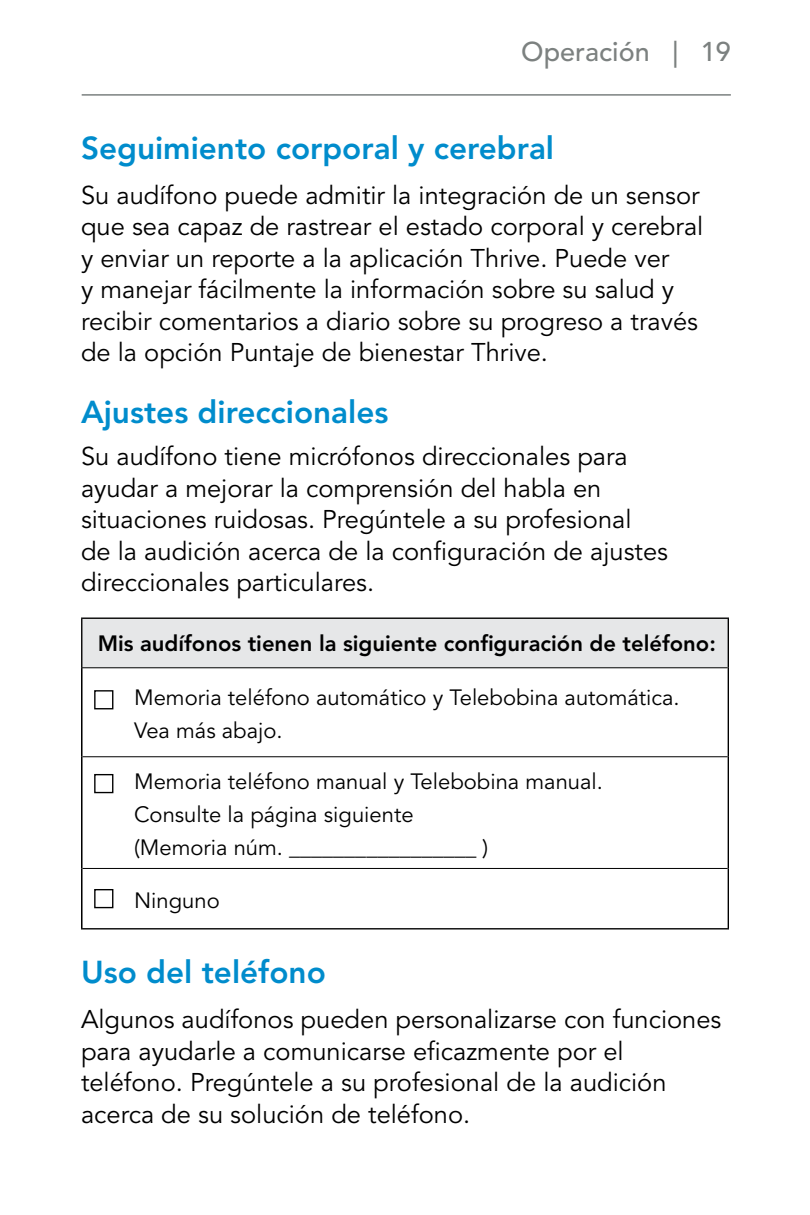
<style>
.page{position:relative;width:810px;height:1215px;background:#fff}
.page>*{position:absolute;margin:0;border:0;box-sizing:border-box;transform-origin:0 0}
.t1{font:31.5px "Avenir LT SLI Std Heavy";color:#008ccc}
.t2{font:27px "Avenir LT SLI Std Medium";color:#7c8180}
.t3{font:25.5px/31.5px "Avenir LT SLI Std Book";color:#000}
.t4{font:21.9px/33px "Avenir LT SLI Std Book";color:#000}
.t5{font:21.9px "Avenir LT SLI Std Heavy";color:#000}
</style>
<div class="page">
<hr style="left:82px;top:94px;width:649px;height:2px;background:#7c8180">
<div style="left:82px;top:618px;width:646px;height:50px;background:#e6e7e8"></div>
<hr style="left:81px;top:668px;width:2px;height:89px;background:#000">
<hr style="left:81px;top:757px;width:2px;height:111px;background:#000">
<hr style="left:81px;top:868px;width:2px;height:60px;background:#000">
<hr style="left:81px;top:618px;width:648px;height:1px;background:#000">
<hr style="left:81px;top:619px;width:1px;height:48px;background:#000">
<hr style="left:728px;top:619px;width:1px;height:49px;background:#000">
<hr style="left:728px;top:668px;width:1px;height:89px;background:#000">
<hr style="left:728px;top:757px;width:1px;height:111px;background:#000">
<hr style="left:728px;top:868px;width:1px;height:60px;background:#000">
<hr style="left:81px;top:928px;width:648px;height:1px;background:#000">
<hr style="left:81px;top:667px;width:647px;height:1px;background:#000">
<hr style="left:83px;top:756px;width:645px;height:1px;background:#000">
<hr style="left:83px;top:868px;width:645px;height:1px;background:#000">
<div style="left:94px;top:690px;width:19px;height:19px;border:1px solid #000"></div>
<div style="left:94px;top:774px;width:19px;height:19px;border:1px solid #000"></div>
<div style="left:94px;top:889px;width:19px;height:19px;border:1px solid #000"></div>
<p class="t2" style="left:521px;top:36px;width:211px">Operación | 19</p>
<p class="t1" style="left:81px;top:129px;width:475px">Seguimiento corporal y cerebral</p>
<p class="t3" style="left:81px;top:180px;width:624px">Su audífono puede admitir la integración de un sensor que sea capaz de rastrear el estado corporal y cerebral y enviar un reporte a la aplicación Thrive. Puede ver<br>y manejar fácilmente la información sobre su salud y recibir comentarios a diario sobre su progreso a través de la opción Puntaje de bienestar Thrive.</p>
<p class="t1" style="left:81px;top:393px;width:309px">Ajustes direccionales</p>
<p class="t3" style="left:81px;top:441px;width:589px">Su audífono tiene micrófonos direccionales para ayudar a mejorar la comprensión del habla en situaciones ruidosas. Pregúntele a su profesional<br>de la audición acerca de la configuración de ajustes direccionales particulares.</p>
<p class="t5" style="left:98px;top:631px;width:620px">Mis audífonos tienen la siguiente configuración de teléfono:</p>
<p class="t4" style="left:134px;top:682px;width:543px">Memoria teléfono automático y Telebobina automática.<br>Vea más abajo.</p>
<p class="t4" style="left:134px;top:766px;width:467px">Memoria teléfono manual y Telebobina manual.<br>Consulte la página siguiente<br>(Memoria núm. _________________ )</p>
<p class="t4" style="left:134px;top:885px;width:87px">Ninguno</p>
<p class="t1" style="left:81px;top:954px;width:246px">Uso del teléfono</p>
<p class="t3" style="left:81px;top:1004px;width:642px">Algunos audífonos pueden personalizarse con funciones para ayudarle a comunicarse eficazmente por el teléfono. Pregúntele a su profesional de la audición acerca de su solución de teléfono.</p>
</div>
